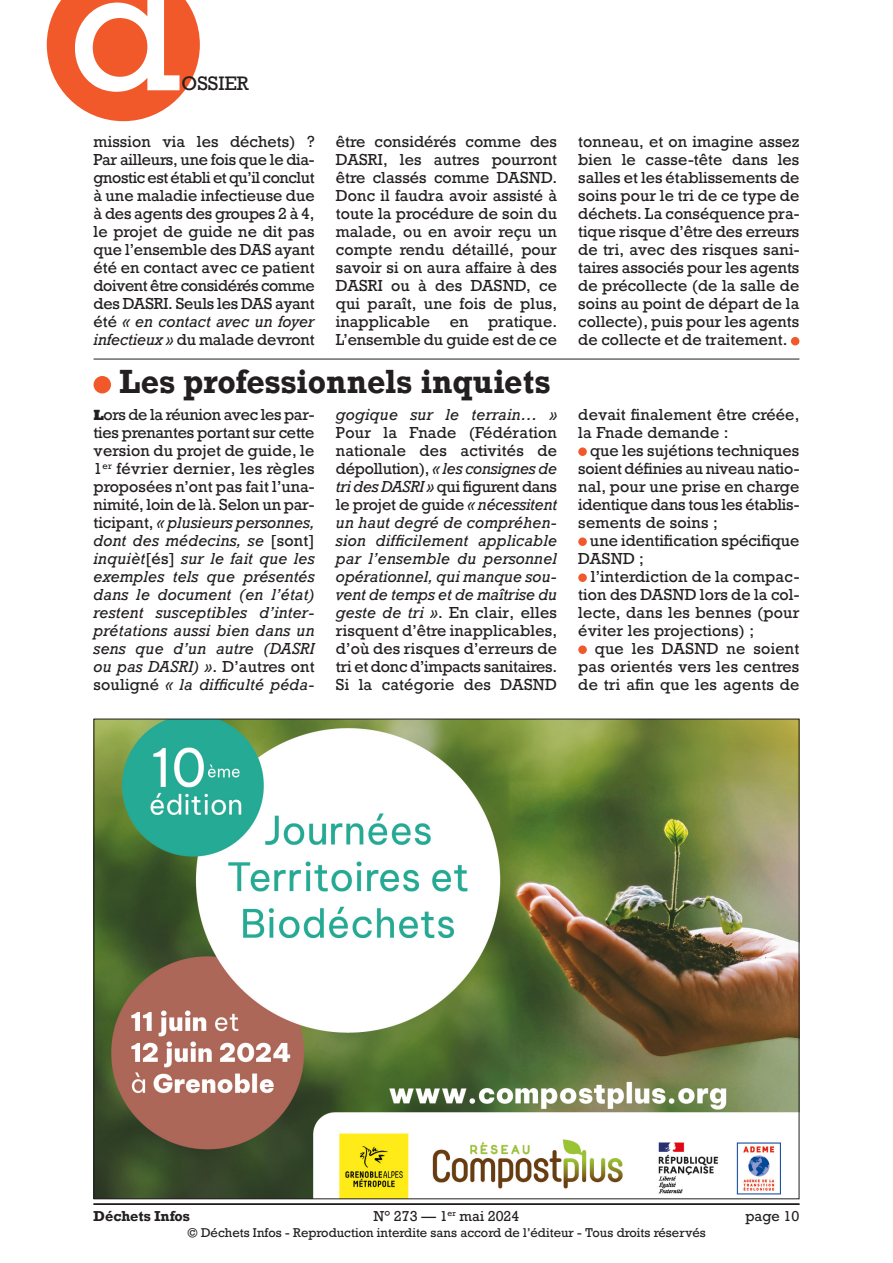
<style>
.page{position:relative;width:893px;height:1263px;background:#fff}
.page>*{position:absolute;margin:0;border:0;box-sizing:border-box;transform-origin:0 0}
.t1{font:166.5px "Rockwell";color:#fff}
.Texte_courant{font:700 31.5px "Rockwell";letter-spacing:.01em;color:#231f20;scale:.95 1}
.t2{font:18.3px "Rockwell";color:#231f20}
.Texte_courant-2{font:15px/18px "Rockwell";letter-spacing:.005em;color:#231f20;text-align:justify}
.Texte_courant-3{font:italic 15px/18px "Rockwell";color:#231f20;text-align:justify}
.t3{font:13.5px "Rockwell";color:#231f20}
.t4{font:700 13.5px "Rockwell";color:#231f20}
.t5{font:12px "Rockwell";color:#231f20}
.s1{font-style:italic}
.s2{font-family:"Rockwell Std";font-weight:800;font-style:normal}
.s3{font-style:normal}
</style>
<div class="page">
<hr style="left:94px;top:1203px;width:705px;height:2px;background:#231f20">
<div style="left:791px;top:337px;width:8px;height:8px;background:#f1592a;border-radius:50%"></div>
<hr style="left:94px;top:359px;width:705px;height:1px;background:#231f20">
<div style="left:94px;top:376px;width:17px;height:17px;background:#f1592a;border-radius:50%"></div>
<div style="left:578px;top:447px;width:9px;height:9px;background:#f1592a;border-radius:50%"></div>
<div style="left:578px;top:537px;width:9px;height:9px;background:#f1592a;border-radius:50%"></div>
<div style="left:578px;top:573px;width:9px;height:9px;background:#f1592a;border-radius:50%"></div>
<div style="left:578px;top:645px;width:9px;height:9px;background:#f1592a;border-radius:50%"></div>
<img style="left:96px;top:721px;width:701px;height:476px">
<svg style="left:47px;top:0;width:153px;height:121px;background:#f3734b"></svg>
<h1 class="t1" style="left:69px;top:-73px;width:114px">d</h1>
<p class="t2" style="left:182px;top:72px;width:69px">OSSIER</p>
<p class="Texte_courant-2" style="left:94px;top:133px;width:223px">mission via les déchets) ?</p>
<p class="Texte_courant-2" style="left:94px;top:151px;width:223px">Par ailleurs, une fois que le dia&shy;gnostic est établi et qu’il conclut à une maladie infectieuse due à des agents des groupes 2 à 4, le projet de guide ne dit pas que l’ensemble des DAS ayant été en contact avec ce patient doivent être considérés comme des DASRI. Seuls les DAS ayant été <span class="s1">« en contact avec un foyer infectieux »</span> du malade devront</p>
<p class="Texte_courant-2" style="left:336px;top:133px;width:223px">être considérés comme des DASRI, les autres pourront être classés comme DASND.<br>Donc il faudra avoir assisté à toute la procédure de soin du malade, ou en avoir reçu un compte rendu détaillé, pour savoir si on aura affaire à des DASRI ou à des DASND, ce qui paraît, une fois de plus, inapplicable</p>
<p class="Texte_courant-2" style="left:336px;top:313px;width:223px;text-align:right">pratique.<br>L’ensemble du guide est de ce</p>
<p class="Texte_courant-2" style="left:450px;top:313px;width:20px">en</p>
<p class="Texte_courant" style="left:119px;top:362px;width:455px">Les professionnels inquiets</p>
<p class="Texte_courant-3" style="left:94px;top:406px;width:223px"><span class="s2">L</span><span class="s3">ors de la réunion avec les par&shy;ties prenantes portant sur cette version du projet de guide, le 1</span><sup>er</sup> <span class="s3">février dernier, les règles proposées n’ont pas fait l’una&shy;nimité, loin de là. Selon un par&shy;ticipant,</span> « plusieurs personnes, dont des médecins, se <span class="s3">[sont] </span>inquièt<span class="s3">[és]</span> sur le fait que les exemples tels que présentés dans le document (en l’état) restent susceptibles d’inter&shy;prétations aussi bien dans un sens que d’un autre (DASRI ou pas DASRI) »<span class="s3">. D’autres ont souligné</span> « la difficulté péda-</p>
<p class="Texte_courant-3" style="left:336px;top:406px;width:223px">gogique sur le terrain… » <span class="s3">Pour la Fnade (Fédération nationale des activités de dépollution),</span> « les consignes de tri des DASRI » <span class="s3">qui figurent dans le projet de guide</span> « nécessitent un haut degré de compréhen&shy;sion difficilement applicable par l’ensemble du personnel opérationnel, qui manque sou&shy;vent de temps et de maîtrise du geste de tri »<span class="s3">. En clair, elles risquent d’être inapplicables, d’où des risques d’erreurs de tri et donc d’impacts sanitaires.</span></p>
<p class="Texte_courant-2" style="left:336px;top:676px;width:223px">Si la catégorie des DASND</p>
<p class="Texte_courant-2" style="left:578px;top:133px;width:223px">tonneau, et on imagine assez bien le casse-tête dans les salles et les établissements de soins pour le tri de ce type de déchets. La conséquence pra&shy;tique risque d’être des erreurs de tri, avec des risques sani&shy;taires associés pour les agents de précollecte (de la salle de soins au point de départ de la collecte), puis pour les agents de collecte et de traitement.</p>
<p class="Texte_courant-2" style="left:578px;top:406px;width:223px">devait finalement être créée, la Fnade demande :</p>
<p class="Texte_courant-2" style="left:578px;top:442px;width:223px;text-indent:12px">que les sujétions techniques soient définies au niveau natio&shy;nal, pour une prise en charge identique dans tous les établis&shy;sements de soins ;</p>
<p class="Texte_courant-2" style="left:578px;top:532px;width:223px;text-indent:12px">une identification spécifique<br>DASND ;</p>
<p class="Texte_courant-2" style="left:578px;top:568px;width:223px;text-indent:12px">l’interdiction de la compac&shy;tion des DASND lors de la col&shy;lecte, dans les bennes (pour éviter les projections) ;</p>
<p class="Texte_courant-2" style="left:578px;top:640px;width:223px;text-indent:17px">que les DASND ne soient pas orientés vers les centres de tri afin que les agents de</p>
<p class="t4" style="left:94px;top:1207px;width:98px">Déchets Infos</p>
<p class="t3" style="left:373px;top:1207px;width:147px">N° 273 — 1<sup>er</sup> mai 2024</p>
<p class="t3" style="left:745px;top:1207px;width:55px">page 10</p>
<p class="t5" style="left:187px;top:1225px;width:520px">© Déchets Infos - Reproduction interdite sans accord de l’éditeur - Tous droits réservés</p>
</div>
